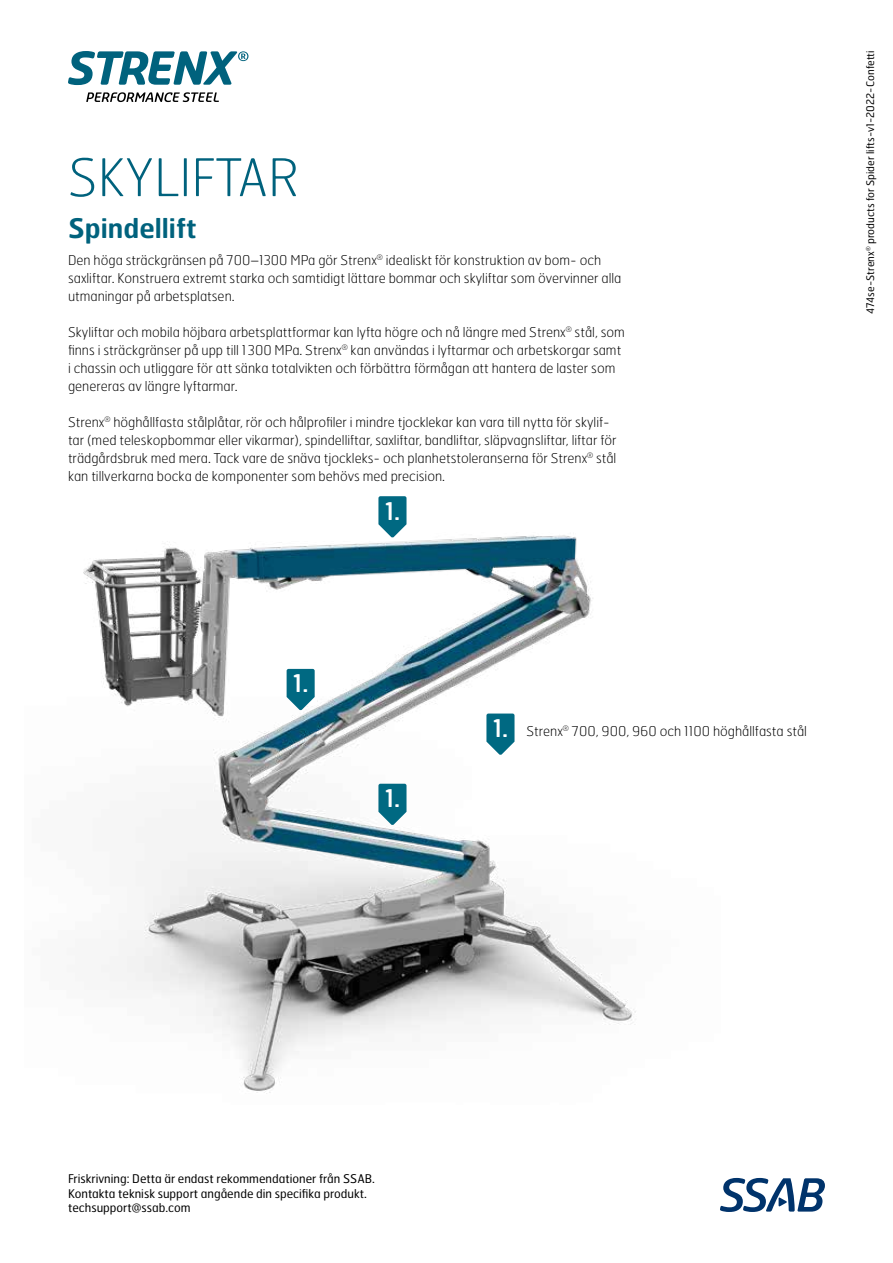
<style>
.page{position:relative;width:893px;height:1263px;background:#fff}
.page>*{position:absolute;margin:0;border:0;box-sizing:border-box;transform-origin:0 0}
.t1{font:100 51.75px "Hermes FB";color:#00627d}
.t2{font:600 27px "Hermes FB";color:#00627d}
.t3{font:24.45px "Hermes FB";color:#fff}
.t4{font:100 13.5px/18px "Hermes FB";color:#000}
.t5{font:12px/14.4px "Hermes FB";color:#000}
.t6{font:10.5px "Hermes FB";color:#000}
</style>
<div class="page">
<img style="left:83px;top:497px;width:553px;height:597px">
<svg style="left:68px;top:51px;width:180px;height:34px"></svg>
<svg style="left:86px;top:92px;width:133px;height:10px"></svg>
<svg style="left:720px;top:1178px;width:105px;height:34px"></svg>
<svg style="left:486px;top:713px;width:28px;height:42px"></svg>
<svg style="left:287px;top:669px;width:28px;height:41px"></svg>
<svg style="left:378px;top:784px;width:28px;height:41px"></svg>
<svg style="left:378px;top:496px;width:28px;height:42px"></svg>
<h1 class="t1" style="left:68px;top:145px;width:233px">SKYLIFTAR</h1>
<h2 class="t2" style="left:68px;top:211px;width:130px">Spindellift</h2>
<p class="t4" style="left:68px;top:251px;width:555px">Den höga sträckgränsen på 700–1300 MPa gör Strenx<sup>®</sup> idealiskt för konstruktion av bom- och saxliftar. Konstruera extremt starka och samtidigt lättare bommar och skyliftar som övervinner alla utmaningar på arbetsplatsen.</p>
<p class="t4" style="left:68px;top:323px;width:558px">Skyliftar och mobila höjbara arbetsplattformar kan lyfta högre och nå längre med Strenx<sup>®</sup> stål, som finns i sträckgränser på upp till 1 300 MPa. Strenx<sup>®</sup> kan användas i lyftarmar och arbetskorgar samt i chassin och utliggare för att sänka totalvikten och förbättra förmågan att hantera de laster som genereras av längre lyftarmar.</p>
<p class="t4" style="left:68px;top:413px;width:550px">Strenx<sup>®</sup> höghållfasta stålplåtar, rör och hålprofiler i mindre tjocklekar kan vara till nytta för skylif&shy;tar (med teleskopbommar eller vikarmar), spindelliftar, saxliftar, bandliftar, släpvagnsliftar, liftar för trädgårdsbruk med mera. Tack vare de snäva tjockleks- och planhetstoleranserna för Strenx<sup>®</sup> stål kan tillverkarna bocka de komponenter som behövs med precision.</p>
<h3 class="t3" style="left:385px;top:495px;width:17px">1.</h3>
<p class="t6" style="left:863px;top:314px;width:265px;rotate:-90deg">474se-Strenx<sup>®</sup> products for Spider lifts-v1-2022-Confetti</p>
<h3 class="t3" style="left:293px;top:668px;width:17px">1.</h3>
<h3 class="t3" style="left:385px;top:782px;width:17px">1.</h3>
<h3 class="t3" style="left:493px;top:712px;width:17px">1.</h3>
<p class="t4" style="left:526px;top:721px;width:282px">Strenx<sup>®</sup> 700, 900, 960 och 1100 höghållfasta stål</p>
<p class="t5" style="left:68px;top:1171px;width:308px">Friskrivning: Detta är endast rekommendationer från SSAB.<br>Kontakta teknisk support angående din specifika produkt. techsupport@ssab.com</p>
</div>
